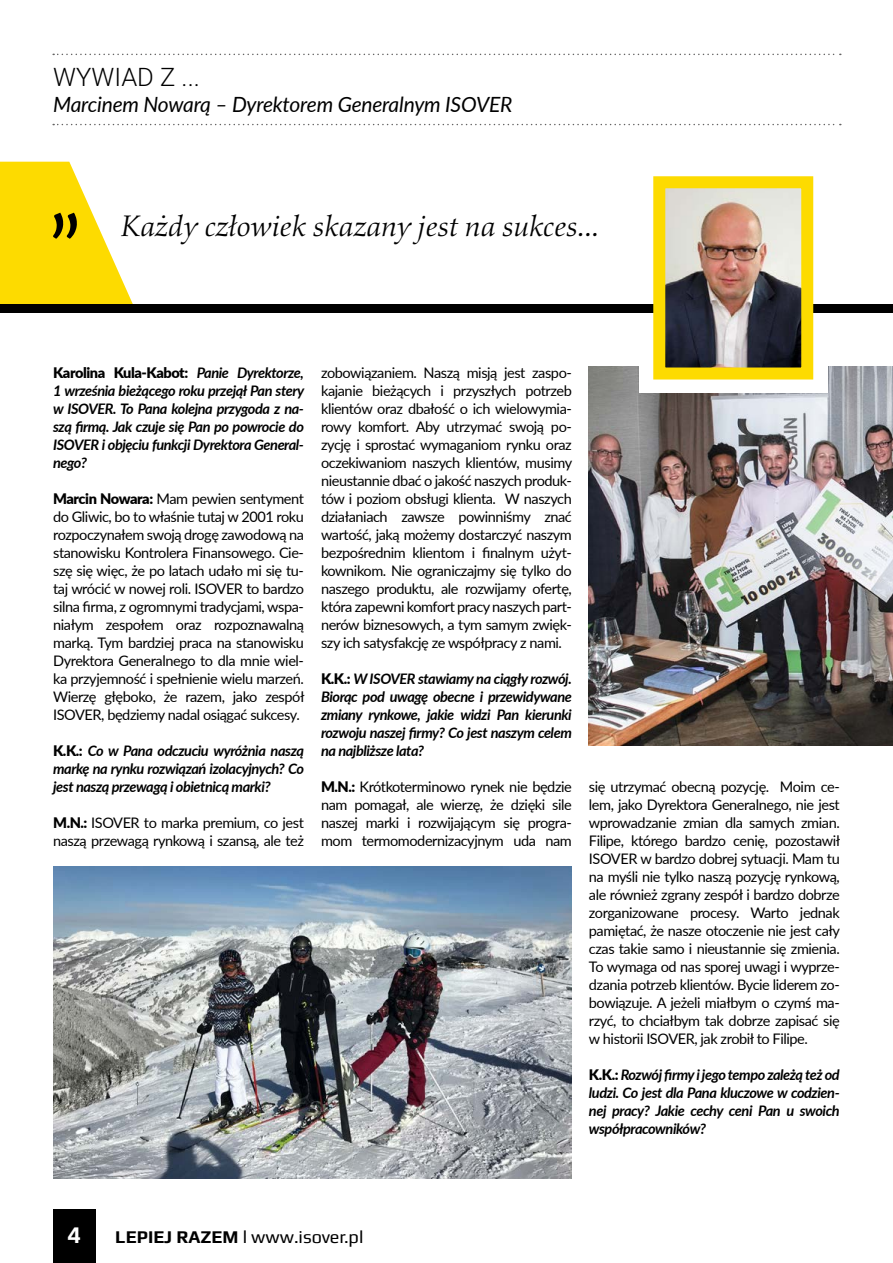
<style>
.page{position:relative;width:893px;height:1263px;background:#fff}
.page>*{position:absolute;margin:0;border:0;box-sizing:border-box;transform-origin:0 0}
.t1{font:90px "Lato";color:#000}
.t2{font:italic 30px "Aldus Nova Pro";letter-spacing:-.01em;color:#000}
.t3{font:300 25.5px "Roboto";color:#000}
.t4{font:700 24px "Play";color:#fff}
.t5{font:italic 21px "Lato";letter-spacing:-.01em;color:#000}
.t6{font:18px "Play";color:#000}
.t7{font:14.55px/18px "Lato";letter-spacing:-.03em;color:#000;text-align:justify}
.t8{font:italic 700 14.55px/18px "Lato";letter-spacing:-.03em;color:#000;text-align:justify}
.s1{font-weight:900;font-style:normal}
.s2{font-weight:900}
.s3{font-weight:700}
</style>
<div class="page">
<div style="left:53px;top:1210px;width:43px;height:53px;background:#000"></div>
<svg style="left:53px;top:54px;width:788px;height:1px"></svg>
<svg style="left:53px;top:124px;width:788px;height:1px"></svg>
<svg style="left:0;top:162px;width:133px;height:142px"></svg>
<img style="left:589px;top:367px;width:304px;height:378px">
<div style="left:639px;top:150px;width:188px;height:243px;background:#fff"></div>
<div style="left:0;top:304px;width:893px;height:9px;background:#000"></div>
<img style="left:666px;top:189px;width:134px;height:177px">
<div style="left:653px;top:176px;width:160px;height:203px;border:12px solid #fddb00"></div>
<img style="left:53px;top:867px;width:519px;height:312px">
<h3 class="t3" style="left:53px;top:59px;width:148px">WYWIAD Z ...</h3>
<h3 class="t5" style="left:53px;top:89px;width:461px">Marcinem Nowarą – Dyrektorem Generalnym ISOVER</h3>
<h1 class="t1" style="left:49px;top:127px;width:35px">„</h1>
<h2 class="t2" style="left:121px;top:209px;width:480px">Każdy człowiek skazany jest na sukces...</h2>
<p class="t8" style="left:53px;top:363px;width:253px"><span class="s1">Karolina Kula-Kabot:</span> Panie Dyrektorze, 1 września bieżącego roku przejął Pan stery w ISOVER. To Pana kolejna przygoda z na&shy;szą firmą. Jak czuje się Pan po powrocie do ISOVER i objęciu funkcji Dyrektora General&shy;nego?</p>
<p class="t7" style="left:53px;top:489px;width:253px"><span class="s2">Marcin Nowara:</span> Mam pewien sentyment do Gliwic, bo to właśnie tutaj w 2001 roku rozpoczynałem swoją drogę zawodową na stanowisku Kontrolera Finansowego. Cie&shy;szę się więc, że po latach udało mi się tu&shy;taj wrócić w nowej roli. ISOVER to bardzo silna firma, z ogromnymi tradycjami, wspa&shy;niałym zespołem oraz rozpoznawalną marką. Tym bardziej praca na stanowisku Dyrektora Generalnego to dla mnie wiel&shy;ka przyjemność i spełnienie wielu marzeń.<br>Wierzę głęboko, że razem, jako zespół ISOVER, będziemy nadal osiągać sukcesy.</p>
<p class="t8" style="left:53px;top:741px;width:252px"><span class="s1">K.K.:</span> Co w Pana odczuciu wyróżnia naszą markę na rynku rozwiązań izolacyjnych? Co jest naszą przewagą i obietnicą marki?</p>
<p class="t7" style="left:53px;top:813px;width:252px"><span class="s2">M.N.:</span> ISOVER to marka premium, co jest naszą przewagą rynkową i szansą, ale też</p>
<p class="t7" style="left:321px;top:363px;width:253px">zobowiązaniem. Naszą misją jest zaspo&shy;kajanie bieżących i przyszłych potrzeb klientów oraz dbałość o ich wielowymia&shy;rowy komfort. Aby utrzymać swoją po&shy;zycję i sprostać wymaganiom rynku oraz oczekiwaniom naszych klientów, musimy nieustannie dbać o jakość naszych produk&shy;tów i poziom obsługi klienta. W naszych działaniach zawsze powinniśmy znać wartość, jaką możemy dostarczyć naszym bezpośrednim klientom i finalnym użyt&shy;kownikom. Nie ograniczajmy się tylko do naszego produktu, ale rozwijamy ofertę, która zapewni komfort pracy naszych part&shy;nerów biznesowych, a tym samym zwięk&shy;szy ich satysfakcję ze współpracy z nami.</p>
<p class="t8" style="left:321px;top:669px;width:252px"><span class="s1">K.K.:</span> W ISOVER stawiamy na ciągły rozwój.<br>Biorąc pod uwagę obecne i przewidywane zmiany rynkowe, jakie widzi Pan kierunki rozwoju naszej firmy? Co jest naszym celem na najbliższe lata?</p>
<p class="t7" style="left:321px;top:777px;width:252px"><span class="s2">M.N.:</span> Krótkoterminowo rynek nie będzie nam pomagał, ale wierzę, że dzięki sile naszej marki i rozwijającym się progra&shy;mom termomodernizacyjnym uda nam</p>
<p class="t7" style="left:589px;top:777px;width:253px">się utrzymać obecną pozycję. Moim ce&shy;lem, jako Dyrektora Generalnego, nie jest wprowadzanie zmian dla samych zmian.<br>Filipe, którego bardzo cenię, pozostawił ISOVER w bardzo dobrej sytuacji. Mam tu na myśli nie tylko naszą pozycję rynkową, ale również zgrany zespół i bardzo dobrze zorganizowane procesy. Warto jednak pamiętać, że nasze otoczenie nie jest cały czas takie samo i nieustannie się zmienia.<br>To wymaga od nas sporej uwagi i wyprze&shy;dzania potrzeb klientów. Bycie liderem zo&shy;bowiązuje. A jeżeli miałbym o czymś ma&shy;rzyć, to chciałbym tak dobrze zapisać się w historii ISOVER, jak zrobił to Filipe.</p>
<p class="t8" style="left:589px;top:1065px;width:252px"><span class="s1">K.K.:</span> Rozwój firmy i jego tempo zależą też od ludzi. Co jest dla Pana kluczowe w codzien&shy;nej pracy? Jakie cechy ceni Pan u swoich współpracowników?</p>
<h3 class="t4" style="left:67px;top:1221px;width:15px">4</h3>
<p class="t6" style="left:115px;top:1226px;width:250px"><span class="s3">LEPIEJ RAZEM</span> l www.isover.pl</p>
</div>
